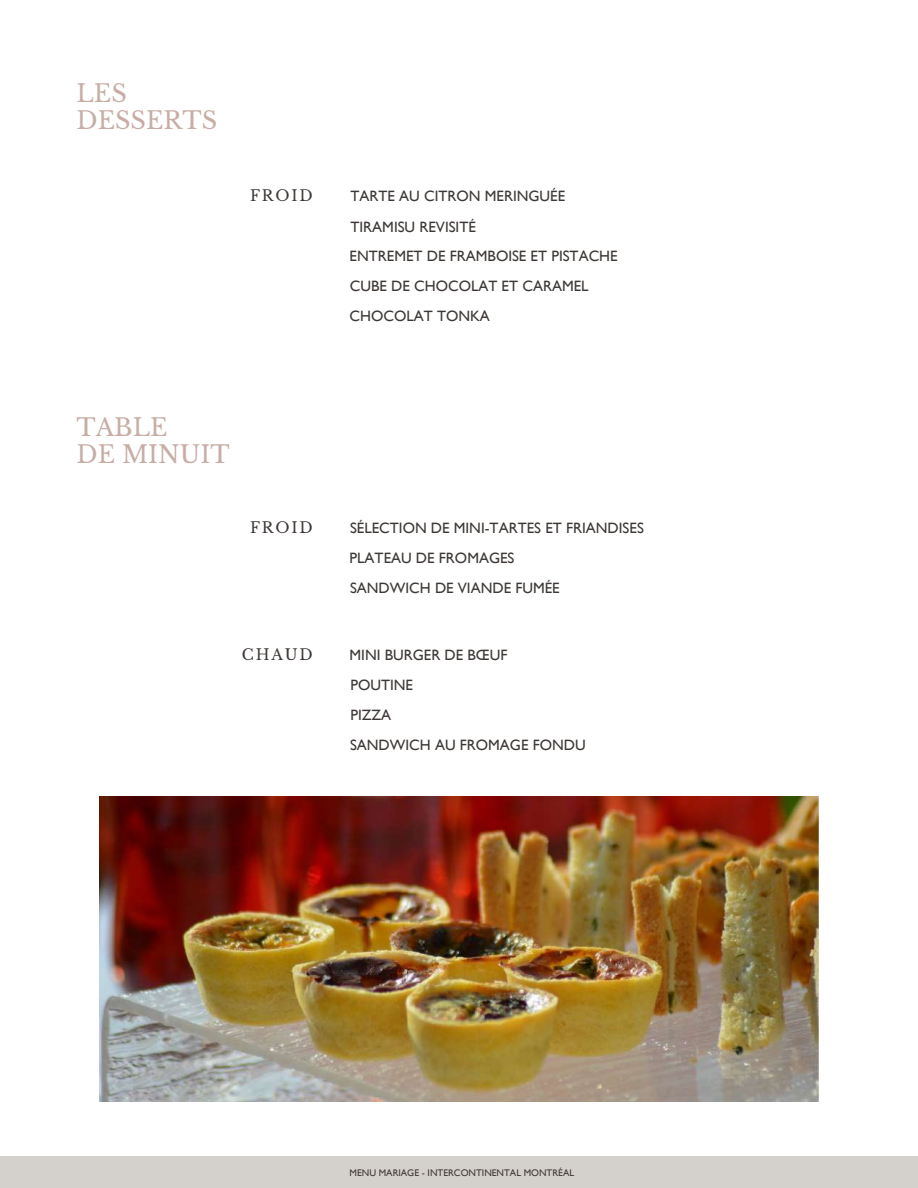
<style>
.page{position:relative;width:918px;height:1188px;background:#fff}
.page>*{position:absolute;margin:0;border:0;box-sizing:border-box;transform-origin:0 0}
.t1{font:24px/27px "Libre Baskerville";color:#c8ada5}
.t2{font:15px/30.2px "Gill Sans";color:#3d3835}
.t3{font:15px "Libre Baskerville";letter-spacing:.12em;color:#3d3835}
.t4{font:9.6px "Gill Sans";color:#3d3835}
</style>
<div class="page">
<div style="left:0;top:1156px;width:918px;height:32px;background:#d4d0cc"></div>
<img style="left:100px;top:797px;width:718px;height:305px">
<h1 class="t1" style="left:76px;top:80px;width:142px">LES<br>DESSERTS</h1>
<p class="t3" style="left:250px;top:187px;width:64px">FROID</p>
<p class="t2" style="left:350px;top:181px;width:270px">TARTE AU CITRON MERINGUÉE<br>TIRAMISU REVISITÉ<br>ENTREMET DE FRAMBOISE ET PISTACHE<br>CUBE DE CHOCOLAT ET CARAMEL<br>CHOCOLAT TONKA</p>
<h1 class="t1" style="left:76px;top:414px;width:155px">TABLE<br>DE MINUIT</h1>
<p class="t3" style="left:250px;top:518px;width:64px">FROID</p>
<p class="t3" style="left:242px;top:646px;width:72px">CHAUD</p>
<p class="t2" style="left:350px;top:513px;width:296px">SÉLECTION DE MINI-TARTES ET FRIANDISES<br>PLATEAU DE FROMAGES<br>SANDWICH DE VIANDE FUMÉE</p>
<p class="t2" style="left:350px;top:640px;width:238px">MINI BURGER DE BŒUF<br>POUTINE<br>PIZZA<br>SANDWICH AU FROMAGE FONDU</p>
<p class="t4" style="left:350px;top:1167px;width:226px">MENU MARIAGE - INTERCONTINENTAL MONTRÉAL</p>
</div>
